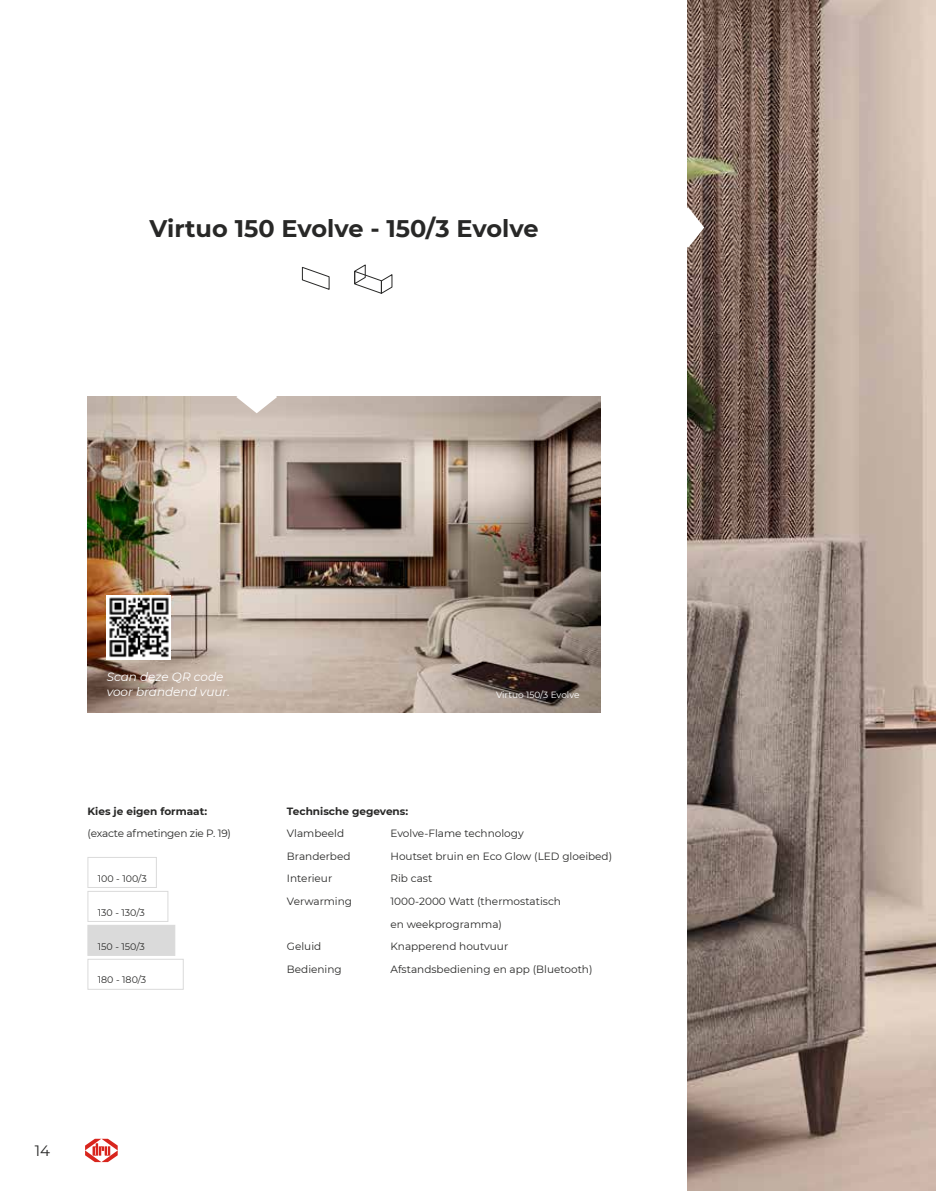
<style>
.page{position:relative;width:936px;height:1191px;background:#fff}
.page>*{position:absolute;margin:0;border:0;box-sizing:border-box;transform-origin:0 0}
.t1{font:700 24px "Montserrat";color:#282827}
.t2{font:15px "Montserrat";color:#282827}
.t3{font:italic 12px/15px "Montserrat";color:#fff}
.t4{font:10.5px/22.5px "Montserrat";color:#282827}
.t5{font:700 10.5px "Montserrat";color:#282827}
.t6{font:10.5px "Montserrat";letter-spacing:-.02em;color:#282827}
.t7{font:9.45px "Montserrat";color:#282827}
.t8{font:9px "Montserrat";color:#fff}
</style>
<div class="page">
<svg style="left:85px;top:1138px;width:33px;height:24px"></svg>
<img style="left:688px;top:0;width:247px;height:1191px">
<img style="left:88px;top:397px;width:512px;height:315px">
<svg style="left:236px;top:396px;width:41px;height:17px"></svg>
<svg style="left:301px;top:267px;width:29px;height:23px"></svg>
<svg style="left:354px;top:264px;width:39px;height:30px"></svg>
<svg style="left:687px;top:207px;width:17px;height:41px"></svg>
<div style="left:88px;top:857px;width:69px;height:30px;border:1px solid #dadada"></div>
<div style="left:88px;top:925px;width:87px;height:30px;background:#dadada"></div>
<div style="left:88px;top:891px;width:80px;height:30px;border:1px solid #dadada"></div>
<div style="left:88px;top:959px;width:96px;height:30px;border:1px solid #dadada"></div>
<img style="left:107px;top:595px;width:63px;height:64px">
<h1 class="t1" style="left:149px;top:211px;width:390px">Virtuo 150 Evolve - 150/3 Evolve</h1>
<p class="t3" style="left:107px;top:669px;width:125px">Scan deze QR code voor brandend vuur.</p>
<p class="t5" style="left:88px;top:803px;width:121px">Kies je eigen formaat:</p>
<p class="t6" style="left:88px;top:826px;width:145px">(exacte afmetingen zie P. 19)</p>
<p class="t7" style="left:98px;top:871px;width:50px">100 - 100/3</p>
<p class="t7" style="left:98px;top:905px;width:49px">130 - 130/3</p>
<p class="t7" style="left:98px;top:939px;width:49px">150 - 150/3</p>
<p class="t7" style="left:98px;top:973px;width:50px">180 - 180/3</p>
<p class="t8" style="left:496px;top:688px;width:85px">Virtuo 150/3 Evolve</p>
<p class="t5" style="left:287px;top:803px;width:123px">Technische gegevens:</p>
<p class="t4" style="left:287px;top:822px;width:59px">Vlambeeld</p>
<p class="t4" style="left:390px;top:822px;width:135px">Evolve-Flame technology</p>
<p class="t4" style="left:287px;top:844px;width:65px">Branderbed</p>
<p class="t4" style="left:390px;top:844px;width:223px">Houtset bruin en Eco Glow (LED gloeibed)</p>
<p class="t4" style="left:287px;top:867px;width:47px">Interieur</p>
<p class="t4" style="left:390px;top:867px;width:43px">Rib cast</p>
<p class="t4" style="left:287px;top:889px;width:67px">Verwarming</p>
<p class="t4" style="left:390px;top:889px;width:172px">1000-2000 Watt (thermostatisch en weekprogramma)</p>
<p class="t4" style="left:287px;top:934px;width:36px">Geluid</p>
<p class="t4" style="left:390px;top:934px;width:119px">Knapperend houtvuur</p>
<p class="t4" style="left:287px;top:957px;width:56px">Bediening</p>
<p class="t4" style="left:390px;top:957px;width:203px">Afstandsbediening en app (Bluetooth)</p>
<h2 class="t2" style="left:35px;top:1140px;width:17px">14</h2>
</div>
